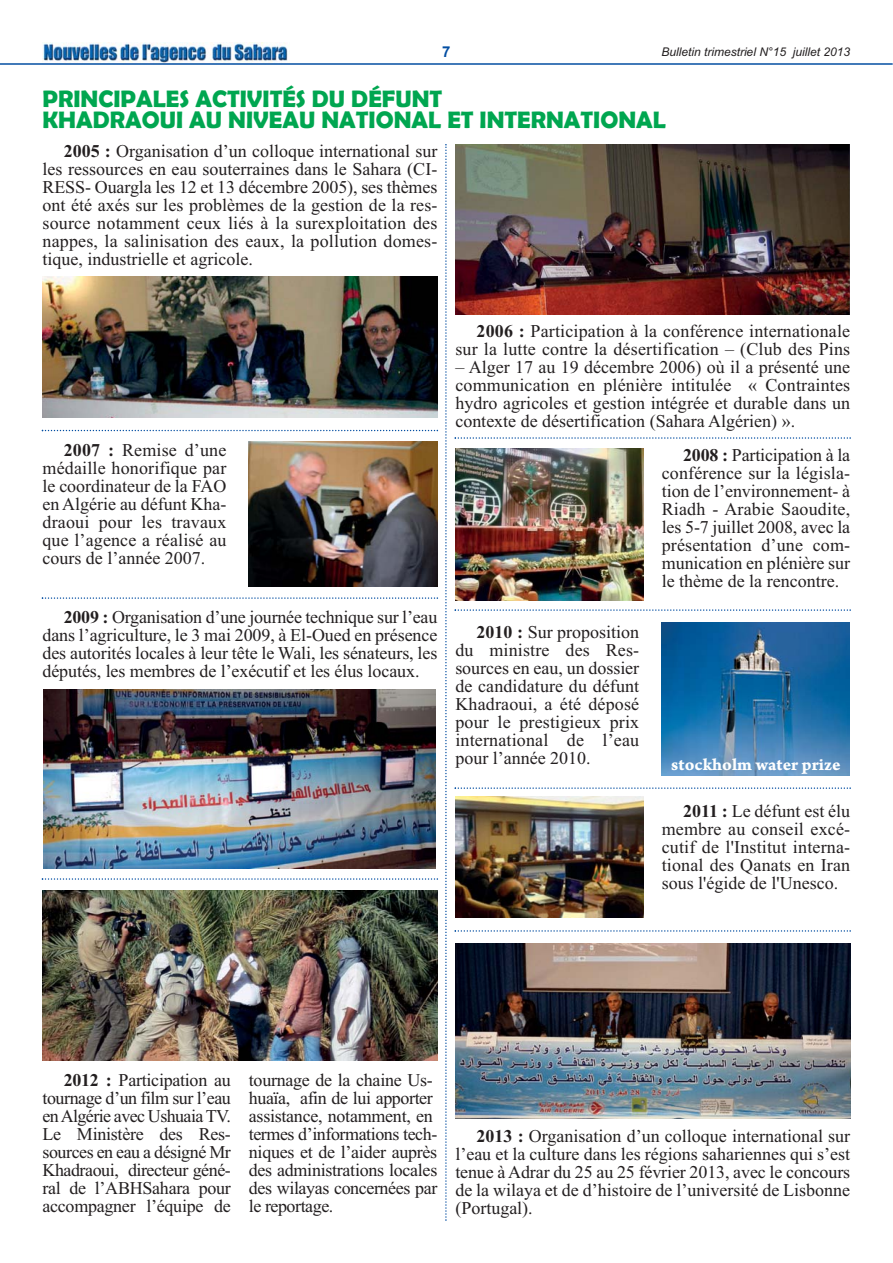
<style>
.page{position:relative;width:893px;height:1263px;background:#fff}
.page>*{position:absolute;margin:0;border:0;box-sizing:border-box;transform-origin:0 0}
.t1{font:700 24px/21px "Berlin Sans FB Demi";color:#00a650}
.t2{font:18px/18px "Times New Roman";color:#231f20;text-align:justify}
.t3{font:18px "Arno Pro Bold Caption";color:#fff}
.t4{font:700 15px "Arial";color:#034ea2}
.t5{font:italic 12px "Arial";color:#231f20}
.s1{font-weight:700}
</style>
<div class="page">
<img style="left:43px;top:43px;width:245px;height:20px">
<hr style="left:0;top:63px;width:893px;height:2px;background:#034ea2">
<img style="left:43px;top:276px;width:394px;height:142px">
<img style="left:455px;top:145px;width:395px;height:170px">
<img style="left:455px;top:797px;width:189px;height:121px">
<img style="left:249px;top:442px;width:188px;height:144px">
<img style="left:455px;top:449px;width:189px;height:152px">
<img style="left:43px;top:690px;width:393px;height:178px">
<img style="left:662px;top:622px;width:188px;height:153px">
<img style="left:43px;top:891px;width:394px;height:169px">
<svg style="left:455px;top:930px;width:396px;height:2px"></svg>
<svg style="left:42px;top:878px;width:396px;height:2px"></svg>
<svg style="left:455px;top:787px;width:396px;height:2px"></svg>
<svg style="left:445px;top:144px;width:2px;height:1077px"></svg>
<svg style="left:455px;top:609px;width:396px;height:2px"></svg>
<svg style="left:42px;top:430px;width:396px;height:1px"></svg>
<svg style="left:455px;top:437px;width:396px;height:2px"></svg>
<svg style="left:42px;top:597px;width:396px;height:2px"></svg>
<img style="left:455px;top:944px;width:395px;height:175px">
<p class="t4" style="left:442px;top:43px;width:10px">7</p>
<p class="t5" style="left:661px;top:45px;width:190px">Bulletin trimestriel N°15 juillet 2013</p>
<h1 class="t1" style="left:43px;top:89px;width:625px">PRINCIPALES ACTIVITÉS DU DÉFUNT<br>KHADRAOUI AU NIVEAU NATIONAL ET INTERNATIONAL</h1>
<p class="t2" style="left:43px;top:144px;width:396px;text-indent:21px"><span class="s1">2005 :</span> Organisation d’un colloque international sur les ressources en eau souterraines dans le Sahara (CI-RESS- Ouargla les 12 et 13 décembre 2005), ses thèmes ont été axés sur les problèmes de la gestion de la res&shy;source notamment ceux liés à la surexploitation des nappes, la salinisation des eaux, la pollution domes&shy;tique, industrielle et agricole.</p>
<p class="t2" style="left:42px;top:443px;width:185px;text-indent:21px"><span class="s1">2007 :</span> Remise d’une médaille honorifique par le coordinateur de la FAO en Algérie au défunt Kha&shy;draoui pour les travaux que l’agence a réalisé au cours de l’année 2007.</p>
<p class="t2" style="left:43px;top:609px;width:396px;text-indent:21px"><span class="s1">2009 :</span> Organisation d’une journée technique sur l’eau dans l’agriculture, le 3 mai 2009, à El-Oued en présence des autorités locales à leur tête le Wali, les sénateurs, les députés, les membres de l’exécutif et les élus locaux.</p>
<p class="t2" style="left:455px;top:324px;width:396px;text-align:right"><span class="s1">2006 :</span> Participation à la conférence internationale sur la lutte contre la désertification – (Club des Pins</p>
<p class="t2" style="left:455px;top:360px;width:396px">– Alger 17 au 19 décembre 2006) où il a présenté une communication en plénière intitulée « Contraintes hydro agricoles et gestion intégrée et durable dans un contexte de désertification (Sahara Algérien) ».</p>
<p class="t2" style="left:455px;top:624px;width:185px;text-indent:21px"><span class="s1">2010 :</span> Sur proposition du ministre des Res&shy;sources en eau, un dossier de candidature du défunt Khadraoui, a été déposé pour le prestigieux prix international de l’eau pour l’année 2010.</p>
<p class="t2" style="left:662px;top:448px;width:190px;text-indent:21px"><span class="s1">2008 :</span> Participation à la conférence sur la législa&shy;tion de l’environnement- à Riadh - Arabie Saoudite, les 5-7 juillet 2008, avec la présentation d’une com&shy;munication en plénière sur le thème de la rencontre.</p>
<p class="t3" style="left:671px;top:753px;width:171px">stockholm water prize</p>
<p class="t2" style="left:662px;top:803px;width:190px;text-indent:21px"><span class="s1">2011 :</span> Le défunt est élu membre au conseil excé&shy;cutif de l'Institut interna&shy;tional des Qanats en Iran sous l'égide de l'Unesco.</p>
<p class="t2" style="left:42px;top:1073px;width:190px;text-indent:21px"><span class="s1">2012 :</span> Participation au tournage d’un film sur l’eau en Algérie avec Ushuaia TV.<br>Le Ministère des Res&shy;sources en eau a désigné Mr Khadraoui, directeur géné&shy;ral de l’ABHSahara pour accompagner l’équipe de</p>
<p class="t2" style="left:249px;top:1073px;width:190px;text-align:left">tournage de la chaine Us&shy;huaïa, afin de lui apporter assistance, notamment, en termes d’informations tech&shy;niques et de l’aider auprès des administrations locales des wilayas concernées par le reportage.</p>
<p class="t2" style="left:455px;top:1129px;width:396px;text-indent:21px"><span class="s1">2013 :</span> Organisation d’un colloque international sur l’eau et la culture dans les régions sahariennes qui s’est tenue à Adrar du 25 au 25 février 2013, avec le concours de la wilaya et de d’histoire de l’université de Lisbonne (Portugal).</p>
</div>
